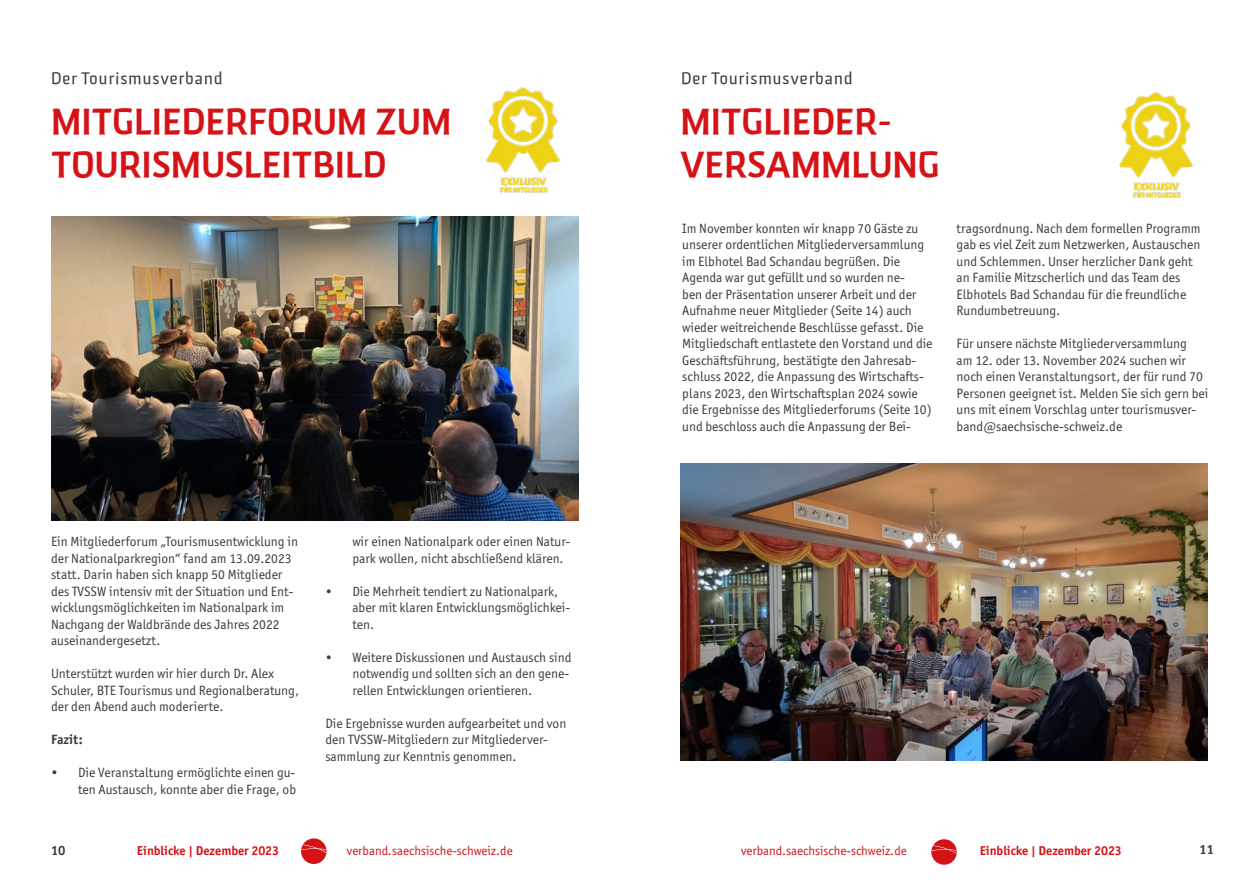
<style>
.page{position:relative;width:1259px;height:893px;background:#fff}
.page>*{position:absolute;margin:0;border:0;box-sizing:border-box;transform-origin:0 0}
.Hauptüberschrift{font:500 36px/43.2px "Skog Sans";color:#d51317}
.Unterüberschrift{font:16.5px "Skog Sans";letter-spacing:.05em;color:#3c3c3b}
.Fließtext{font:13.5px/16.5px "Officina Sans ITC Pro";color:#3c3c3b}
.Fließtext-2{font:700 13.5px "Officina Sans ITC Pro";color:#3c3c3b}
.t1{font:12.9px "Officina Sans ITC Pro";color:#d51317}
.t2{font:700 12.9px "Officina Sans ITC Pro";color:#d51317}
</style>
<div class="page">
<svg style="left:301px;top:838px;width:25px;height:26px"></svg>
<svg style="left:931px;top:839px;width:26px;height:26px"></svg>
<img style="left:51px;top:216px;width:527px;height:305px">
<img style="left:680px;top:464px;width:527px;height:296px">
<img style="left:1119px;top:92px;width:74px;height:106px">
<img style="left:486px;top:87px;width:74px;height:106px">
<p class="Unterüberschrift" style="left:51px;top:65px;width:173px">Der Tourismusverband</p>
<p class="Unterüberschrift" style="left:681px;top:65px;width:173px">Der Tourismusverband</p>
<p class="Hauptüberschrift" style="left:51px;top:99px;width:402px">MITGLIEDERFORUM ZUM<br>TOURISMUSLEITBILD</p>
<p class="Hauptüberschrift" style="left:680px;top:99px;width:261px">MITGLIEDER-<br>VERSAMMLUNG</p>
<p class="Fließtext" style="left:51px;top:533px;width:248px">Ein Mitgliederforum „Tourismusentwicklung in der Nationalparkregion“ fand am 13.09.2023 statt. Darin haben sich knapp 50 Mitglieder des TVSSW intensiv mit der Situation und Ent&shy;wicklungsmöglichkeiten im Nationalpark im Nachgang der Waldbrände des Jahres 2022 auseinandergesetzt.</p>
<p class="Fließtext" style="left:51px;top:665px;width:249px">Unterstützt wurden wir hier durch Dr. Alex<br>Schuler, BTE Tourismus und Regionalberatung, der den Abend auch moderierte.</p>
<p class="Fließtext-2" style="left:51px;top:731px;width:33px">Fazit:</p>
<p class="Fließtext" style="left:51px;top:764px;width:247px;text-align:right">• Die Veranstaltung ermöglichte einen gu&shy;ten Austausch, konnte aber die Frage, ob</p>
<p class="Fließtext" style="left:352px;top:533px;width:219px">wir einen Nationalpark oder einen Natur&shy;park wollen, nicht abschließend klären.</p>
<p class="Fließtext" style="left:352px;top:583px;width:219px;text-indent:-27px">• Die Mehrheit tendiert zu Nationalpark, aber mit klaren Entwicklungsmöglichkei&shy;ten.</p>
<p class="Fließtext" style="left:352px;top:649px;width:221px;text-indent:-27px">• Weitere Diskussionen und Austausch sind notwendig und sollten sich an den gene&shy;rellen Entwicklungen orientieren.</p>
<p class="Fließtext" style="left:325px;top:715px;width:242px">Die Ergebnisse wurden aufgearbeitet und von den TVSSW-Mitgliedern zur Mitgliederver&shy;sammlung zur Kenntnis genommen.</p>
<p class="Fließtext" style="left:682px;top:220px;width:252px">Im November konnten wir knapp 70 Gäste zu unserer ordentlichen Mitgliederversammlung im Elbhotel Bad Schandau begrüßen. Die Agenda war gut gefüllt und so wurden ne-<br>ben der Präsentation unserer Arbeit und der Aufnahme neuer Mitglieder (Seite 14) auch wieder weitreichende Beschlüsse gefasst. Die Mitgliedschaft entlastete den Vorstand und die Geschäftsführung, bestätigte den Jahresab&shy;schluss 2022, die Anpassung des Wirtschafts&shy;plans 2023, den Wirtschaftsplan 2024 sowie die Ergebnisse des Mitgliederforums (Seite 10) und beschloss auch die Anpassung der Bei-</p>
<p class="Fließtext" style="left:956px;top:220px;width:246px">tragsordnung. Nach dem formellen Programm gab es viel Zeit zum Netzwerken, Austauschen und Schlemmen. Unser herzlicher Dank geht an Familie Mitzscherlich und das Team des Elbhotels Bad Schandau für die freundliche Rundumbetreuung.</p>
<p class="Fließtext" style="left:956px;top:335px;width:253px">Für unsere nächste Mitgliederversammlung<br>am 12. oder 13. November 2024 suchen wir noch einen Veranstaltungsort, der für rund 70<br>Personen geeignet ist. Melden Sie sich gern bei uns mit einem Vorschlag unter tourismusver&shy;band@saechsische-schweiz.de</p>
<p class="Fließtext-2" style="left:51px;top:841px;width:16px">10</p>
<p class="t2" style="left:137px;top:843px;width:144px">Einblicke | Dezember 2023</p>
<p class="t1" style="left:347px;top:843px;width:167px">verband.saechsische-schweiz.de</p>
<p class="t1" style="left:741px;top:843px;width:167px">verband.saechsische-schweiz.de</p>
<p class="t2" style="left:979px;top:843px;width:144px">Einblicke | Dezember 2023</p>
<p class="Fließtext-2" style="left:1199px;top:841px;width:16px">11</p>
</div>
